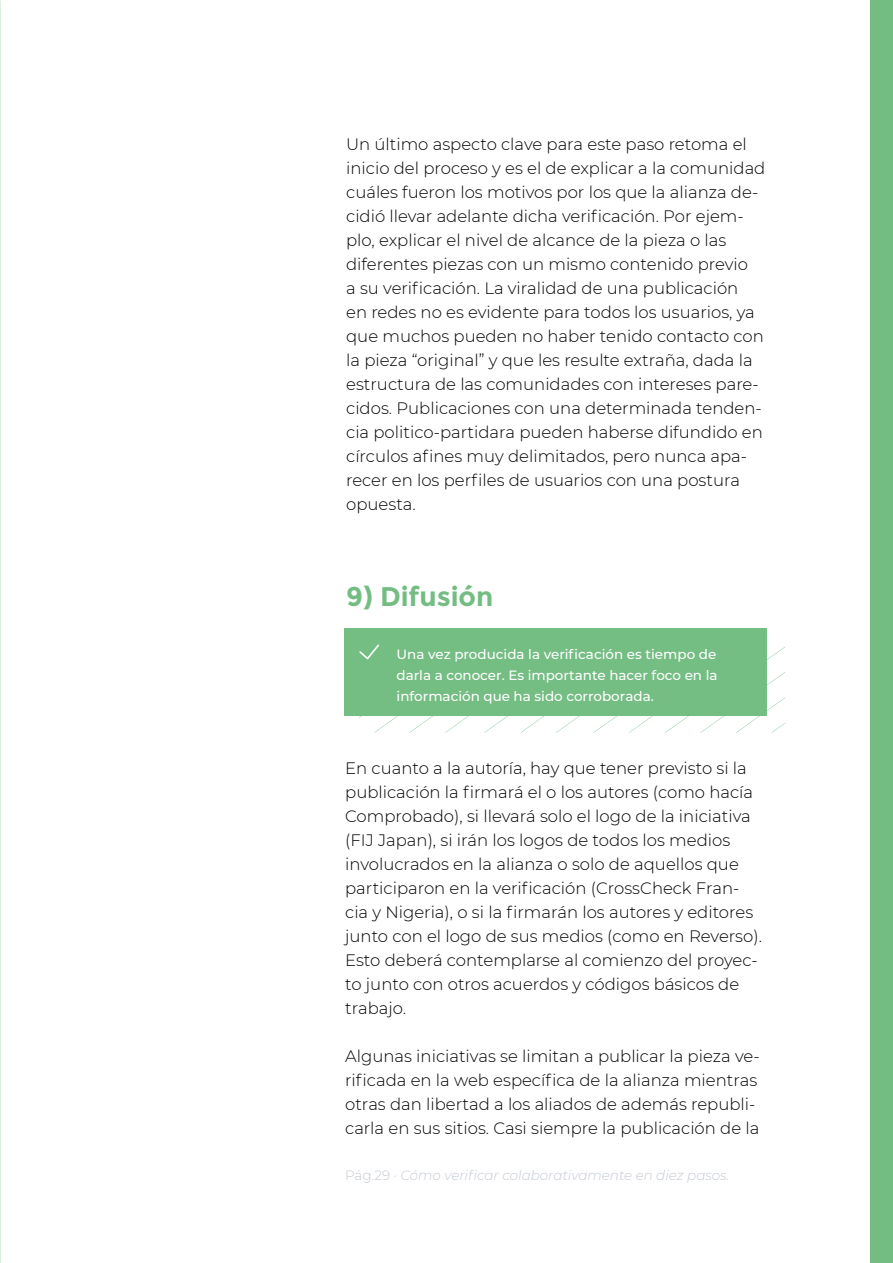
<style>
.page{position:relative;width:893px;height:1263px;background:#fff}
.page>*{position:absolute;margin:0;border:0;box-sizing:border-box;transform-origin:0 0}
.t1{font:700 27px "Montserrat";color:#73bd83}
.t2{font:300 16.5px/24px "Montserrat";color:#000}
.t3{font:500 13.5px/21px "Montserrat";color:#fff;text-align:justify}
.t4{font:italic 300 13.5px "Montserrat";color:#c4cad2}
.s1{font-style:normal}
</style>
<div class="page">
<div style="left:871px;top:0;width:22px;height:1263px;background:#73bd83"></div>
<div style="left:344px;top:628px;width:422px;height:88px;background:#74bd83"></div>
<svg style="left:359px;top:641px;width:426px;height:92px"></svg>
<p class="t2" style="left:346px;top:132px;width:421px">Un último aspecto clave para este paso retoma el inicio del proceso y es el de explicar a la comunidad cuáles fueron los motivos por los que la alianza de&shy;cidió llevar adelante dicha verificación. Por ejem&shy;plo, explicar el nivel de alcance de la pieza o las diferentes piezas con un mismo contenido previo<br>a su verificación. La viralidad de una publicación<br>en redes no es evidente para todos los usuarios, ya que muchos pueden no haber tenido contacto con la pieza “original” y que les resulte extraña, dada la estructura de las comunidades con intereses pare&shy;cidos. Publicaciones con una determinada tenden&shy;cia politico-partidara pueden haberse difundido en círculos afines muy delimitados, pero nunca apa&shy;recer en los perfiles de usuarios con una postura opuesta.</p>
<h1 class="t1" style="left:346px;top:580px;width:149px">9) Difusión</h1>
<p class="t3" style="left:397px;top:643px;width:322px">Una vez producida la verificación es tiempo de darla a conocer. Es importante hacer foco en la información que ha sido corroborada.</p>
<p class="t2" style="left:345px;top:756px;width:418px">En cuanto a la autoría, hay que tener previsto si la publicación la firmará el o los autores (como hacía Comprobado), si llevará solo el logo de la iniciativa (FIJ Japan), si irán los logos de todos los medios involucrados en la alianza o solo de aquellos que participaron en la verificación (CrossCheck Fran&shy;cia y Nigeria), o si la firmarán los autores y editores junto con el logo de sus medios (como en Reverso).<br>Esto deberá contemplarse al comienzo del proyec&shy;to junto con otros acuerdos y códigos básicos de trabajo.</p>
<p class="t2" style="left:345px;top:1044px;width:416px">Algunas iniciativas se limitan a publicar la pieza ve&shy;rificada en la web específica de la alianza mientras otras dan libertad a los aliados de además republi&shy;carla en sus sitios. Casi siempre la publicación de la</p>
<p class="t4" style="left:345px;top:1166px;width:386px"><span class="s1">Pág.29 ·</span> Cómo verificar colaborativamente en diez pasos.</p>
</div>
